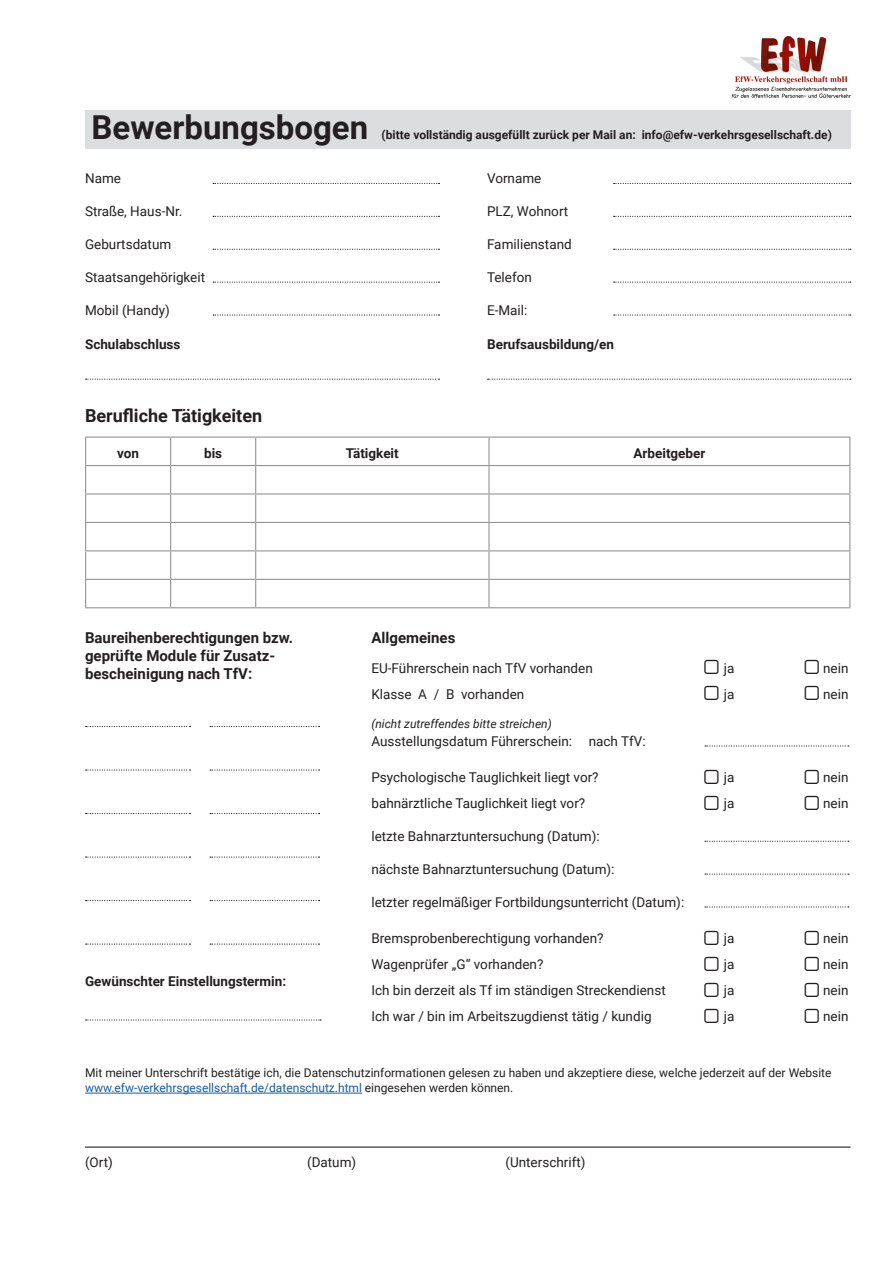
<style>
.page{position:relative;width:893px;height:1263px;background:#fff}
.page>*{position:absolute;margin:0;border:0;box-sizing:border-box;transform-origin:0 0}
.Text_9pt{font:700 33px "Roboto";color:#231f20}
.Subhead_12pt{font:700 18px "Roboto";color:#231f20}
.Text_10pt{font:700 15px/18px "Roboto";color:#231f20}
.Felder___1-zeilig{font:13.5px "Roboto";color:#231f20}
.Felder___2-zeilig{font:700 13.5px "Roboto";color:#231f20}
.Felder___1-zeilig-2{font:700 13.5px "Roboto";color:#231f20}
.Text_9pt-2{font:700 13.5px "Roboto";color:#231f20}
.Text_9pt-3{font:13.5px "Roboto";color:#231f20}
.Text_9pt-4{font:12px/15px "Roboto";color:#231f20}
.Text_9pt-5{font:700 12px "Roboto";color:#231f20}
.Felder___1-zeilig-3{font:italic 12px "Roboto";color:#231f20}
.s1{color:#175d9e}
</style>
<div class="page">
<div style="left:85px;top:110px;width:766px;height:38px;background:#dcdddf"></div>
<svg style="left:213px;top:183px;width:226px;height:1px"></svg>
<svg style="left:614px;top:183px;width:237px;height:1px"></svg>
<svg style="left:213px;top:216px;width:226px;height:1px"></svg>
<svg style="left:614px;top:216px;width:237px;height:1px"></svg>
<svg style="left:213px;top:249px;width:226px;height:1px"></svg>
<svg style="left:614px;top:249px;width:237px;height:1px"></svg>
<svg style="left:213px;top:282px;width:226px;height:1px"></svg>
<svg style="left:614px;top:282px;width:237px;height:1px"></svg>
<svg style="left:213px;top:314px;width:226px;height:2px"></svg>
<svg style="left:614px;top:314px;width:237px;height:2px"></svg>
<svg style="left:86px;top:379px;width:353px;height:1px"></svg>
<svg style="left:488px;top:379px;width:363px;height:1px"></svg>
<hr style="left:85px;top:436px;width:86px;height:2px;background:#939598">
<hr style="left:171px;top:436px;width:85px;height:2px;background:#939598">
<hr style="left:256px;top:436px;width:233px;height:2px;background:#939598">
<hr style="left:489px;top:436px;width:361px;height:2px;background:#939598">
<hr style="left:488px;top:438px;width:2px;height:27px;background:#939598">
<hr style="left:85px;top:465px;width:86px;height:1px;background:#939598">
<hr style="left:171px;top:465px;width:85px;height:1px;background:#939598">
<hr style="left:256px;top:465px;width:233px;height:1px;background:#939598">
<hr style="left:489px;top:465px;width:361px;height:1px;background:#939598">
<hr style="left:488px;top:466px;width:2px;height:27px;background:#939598">
<hr style="left:85px;top:493px;width:86px;height:1px;background:#939598">
<hr style="left:171px;top:493px;width:85px;height:1px;background:#939598">
<hr style="left:256px;top:493px;width:233px;height:1px;background:#939598">
<hr style="left:489px;top:493px;width:361px;height:1px;background:#939598">
<hr style="left:488px;top:494px;width:2px;height:28px;background:#939598">
<hr style="left:85px;top:522px;width:86px;height:1px;background:#939598">
<hr style="left:171px;top:522px;width:85px;height:1px;background:#939598">
<hr style="left:256px;top:522px;width:233px;height:1px;background:#939598">
<hr style="left:489px;top:522px;width:361px;height:1px;background:#939598">
<hr style="left:488px;top:523px;width:2px;height:27px;background:#939598">
<hr style="left:85px;top:550px;width:86px;height:1px;background:#939598">
<hr style="left:171px;top:550px;width:85px;height:1px;background:#939598">
<hr style="left:256px;top:550px;width:233px;height:1px;background:#939598">
<hr style="left:489px;top:550px;width:361px;height:1px;background:#939598">
<hr style="left:488px;top:551px;width:2px;height:28px;background:#939598">
<hr style="left:85px;top:579px;width:86px;height:1px;background:#939598">
<svg style="left:85px;top:438px;width:1px;height:169px"></svg>
<hr style="left:171px;top:579px;width:85px;height:1px;background:#939598">
<svg style="left:170px;top:438px;width:1px;height:169px"></svg>
<hr style="left:256px;top:579px;width:233px;height:1px;background:#939598">
<svg style="left:255px;top:438px;width:1px;height:169px"></svg>
<hr style="left:489px;top:579px;width:361px;height:1px;background:#939598">
<hr style="left:488px;top:580px;width:2px;height:27px;background:#939598">
<svg style="left:849px;top:438px;width:1px;height:169px"></svg>
<hr style="left:85px;top:607px;width:86px;height:1px;background:#939598">
<hr style="left:171px;top:607px;width:85px;height:1px;background:#939598">
<hr style="left:256px;top:607px;width:233px;height:1px;background:#939598">
<hr style="left:489px;top:607px;width:361px;height:1px;background:#939598">
<svg style="left:86px;top:726px;width:104px;height:1px"></svg>
<svg style="left:210px;top:726px;width:109px;height:1px"></svg>
<svg style="left:86px;top:769px;width:104px;height:2px"></svg>
<svg style="left:210px;top:769px;width:109px;height:2px"></svg>
<svg style="left:86px;top:813px;width:104px;height:1px"></svg>
<svg style="left:210px;top:813px;width:109px;height:1px"></svg>
<svg style="left:86px;top:856px;width:104px;height:2px"></svg>
<svg style="left:210px;top:856px;width:109px;height:2px"></svg>
<svg style="left:86px;top:900px;width:104px;height:1px"></svg>
<svg style="left:210px;top:900px;width:109px;height:1px"></svg>
<svg style="left:86px;top:943px;width:104px;height:2px"></svg>
<svg style="left:210px;top:943px;width:109px;height:2px"></svg>
<svg style="left:86px;top:1019px;width:235px;height:1px"></svg>
<svg style="left:705px;top:745px;width:144px;height:1px"></svg>
<svg style="left:705px;top:841px;width:144px;height:1px"></svg>
<svg style="left:705px;top:873px;width:144px;height:2px"></svg>
<svg style="left:705px;top:906px;width:144px;height:1px"></svg>
<hr style="left:85px;top:1146px;width:765px;height:2px;background:#231f20">
<hr style="left:85px;top:1093px;width:277px;height:1px;background:#175d9e">
<img style="left:731px;top:36px;width:120px;height:62px">
<p class="Text_9pt" style="left:91px;top:104px;width:278px">Bewerbungsbogen</p>
<p class="Text_9pt-5" style="left:382px;top:126px;width:452px">(bitte vollständig ausgefüllt zurück per Mail an: info@efw-verkehrsgesellschaft.de)</p>
<p class="Felder___1-zeilig" style="left:85px;top:169px;width:37px">Name</p>
<p class="Felder___1-zeilig" style="left:487px;top:169px;width:56px">Vorname</p>
<p class="Felder___1-zeilig" style="left:85px;top:202px;width:99px">Straße, Haus-Nr.</p>
<p class="Felder___1-zeilig" style="left:487px;top:202px;width:83px">PLZ, Wohnort</p>
<p class="Felder___1-zeilig" style="left:85px;top:235px;width:88px">Geburtsdatum</p>
<p class="Felder___1-zeilig" style="left:487px;top:235px;width:86px">Familienstand</p>
<p class="Felder___1-zeilig" style="left:85px;top:268px;width:122px">Staatsangehörigkeit</p>
<p class="Felder___1-zeilig" style="left:487px;top:268px;width:46px">Telefon</p>
<p class="Felder___1-zeilig" style="left:85px;top:301px;width:86px">Mobil (Handy)</p>
<p class="Felder___1-zeilig" style="left:487px;top:301px;width:42px">E-Mail:</p>
<p class="Felder___2-zeilig" style="left:85px;top:335px;width:97px">Schulabschluss</p>
<p class="Felder___2-zeilig" style="left:487px;top:335px;width:129px">Berufsausbildung/en</p>
<p class="Subhead_12pt" style="left:85px;top:403px;width:179px">Berufliche Tätigkeiten</p>
<p class="Text_9pt-2" style="left:117px;top:443px;width:23px">von</p>
<p class="Text_9pt-2" style="left:204px;top:443px;width:20px">bis</p>
<p class="Text_9pt-2" style="left:346px;top:443px;width:54px">Tätigkeit</p>
<p class="Text_9pt-2" style="left:633px;top:443px;width:73px">Arbeitgeber</p>
<p class="Text_10pt" style="left:85px;top:628px;width:210px">Baureihenberechtigungen bzw. geprüfte Module für Zusatz&shy;bescheinigung nach TfV:</p>
<p class="Felder___1-zeilig-2" style="left:85px;top:971px;width:203px">Gewünschter Einstellungstermin:</p>
<p class="Text_10pt" style="left:371px;top:628px;width:86px">Allgemeines</p>
<p class="Felder___1-zeilig" style="left:371px;top:659px;width:223px">EU-Führerschein nach TfV vorhanden</p>
<p class="Felder___1-zeilig" style="left:724px;top:659px;width:12px">ja</p>
<p class="Felder___1-zeilig" style="left:823px;top:659px;width:27px">nein</p>
<p class="Felder___1-zeilig" style="left:371px;top:684px;width:154px">Klasse A / B vorhanden</p>
<p class="Felder___1-zeilig" style="left:724px;top:684px;width:12px">ja</p>
<p class="Felder___1-zeilig" style="left:823px;top:684px;width:27px">nein</p>
<p class="Felder___1-zeilig-3" style="left:371px;top:715px;width:182px">(nicht zutreffendes bitte streichen)</p>
<p class="Felder___1-zeilig" style="left:371px;top:732px;width:276px">Ausstellungsdatum Führerschein: nach TfV:</p>
<p class="Felder___1-zeilig" style="left:371px;top:768px;width:229px">Psychologische Tauglichkeit liegt vor?</p>
<p class="Felder___1-zeilig" style="left:724px;top:768px;width:12px">ja</p>
<p class="Felder___1-zeilig" style="left:823px;top:768px;width:27px">nein</p>
<p class="Felder___1-zeilig" style="left:371px;top:794px;width:215px">bahnärztliche Tauglichkeit liegt vor?</p>
<p class="Felder___1-zeilig" style="left:724px;top:794px;width:12px">ja</p>
<p class="Felder___1-zeilig" style="left:823px;top:794px;width:27px">nein</p>
<p class="Felder___1-zeilig" style="left:371px;top:827px;width:230px">letzte Bahnarztuntersuchung (Datum):</p>
<p class="Felder___1-zeilig" style="left:371px;top:860px;width:245px">nächste Bahnarztuntersuchung (Datum):</p>
<p class="Felder___1-zeilig" style="left:371px;top:893px;width:314px">letzter regelmäßiger Fortbildungsunterricht (Datum):</p>
<p class="Felder___1-zeilig" style="left:371px;top:929px;width:234px">Bremsprobenberechtigung vorhanden?</p>
<p class="Felder___1-zeilig" style="left:724px;top:929px;width:12px">ja</p>
<p class="Felder___1-zeilig" style="left:823px;top:929px;width:27px">nein</p>
<p class="Felder___1-zeilig" style="left:371px;top:955px;width:173px">Wagenprüfer „G“ vorhanden?</p>
<p class="Felder___1-zeilig" style="left:724px;top:955px;width:12px">ja</p>
<p class="Felder___1-zeilig" style="left:823px;top:955px;width:27px">nein</p>
<p class="Felder___1-zeilig" style="left:371px;top:981px;width:296px">Ich bin derzeit als Tf im ständigen Streckendienst</p>
<p class="Felder___1-zeilig" style="left:724px;top:981px;width:12px">ja</p>
<p class="Felder___1-zeilig" style="left:823px;top:981px;width:27px">nein</p>
<p class="Felder___1-zeilig" style="left:371px;top:1007px;width:282px">Ich war / bin im Arbeitszugdienst tätig / kundig</p>
<p class="Felder___1-zeilig" style="left:724px;top:1007px;width:12px">ja</p>
<p class="Felder___1-zeilig" style="left:823px;top:1007px;width:27px">nein</p>
<p class="Text_9pt-4" style="left:85px;top:1065px;width:748px">Mit meiner Unterschrift bestätige ich, die Datenschutzinformationen gelesen zu haben und akzeptiere diese, welche jederzeit auf der Website <span class="s1">www.efw-verkehrsgesellschaft.de/datenschutz.html</span> eingesehen werden können.</p>
<p class="Text_9pt-3" style="left:85px;top:1152px;width:29px">(Ort)</p>
<p class="Text_9pt-3" style="left:307px;top:1152px;width:51px">(Datum)</p>
<p class="Text_9pt-3" style="left:505px;top:1152px;width:82px">(Unterschrift)</p>
</div>
